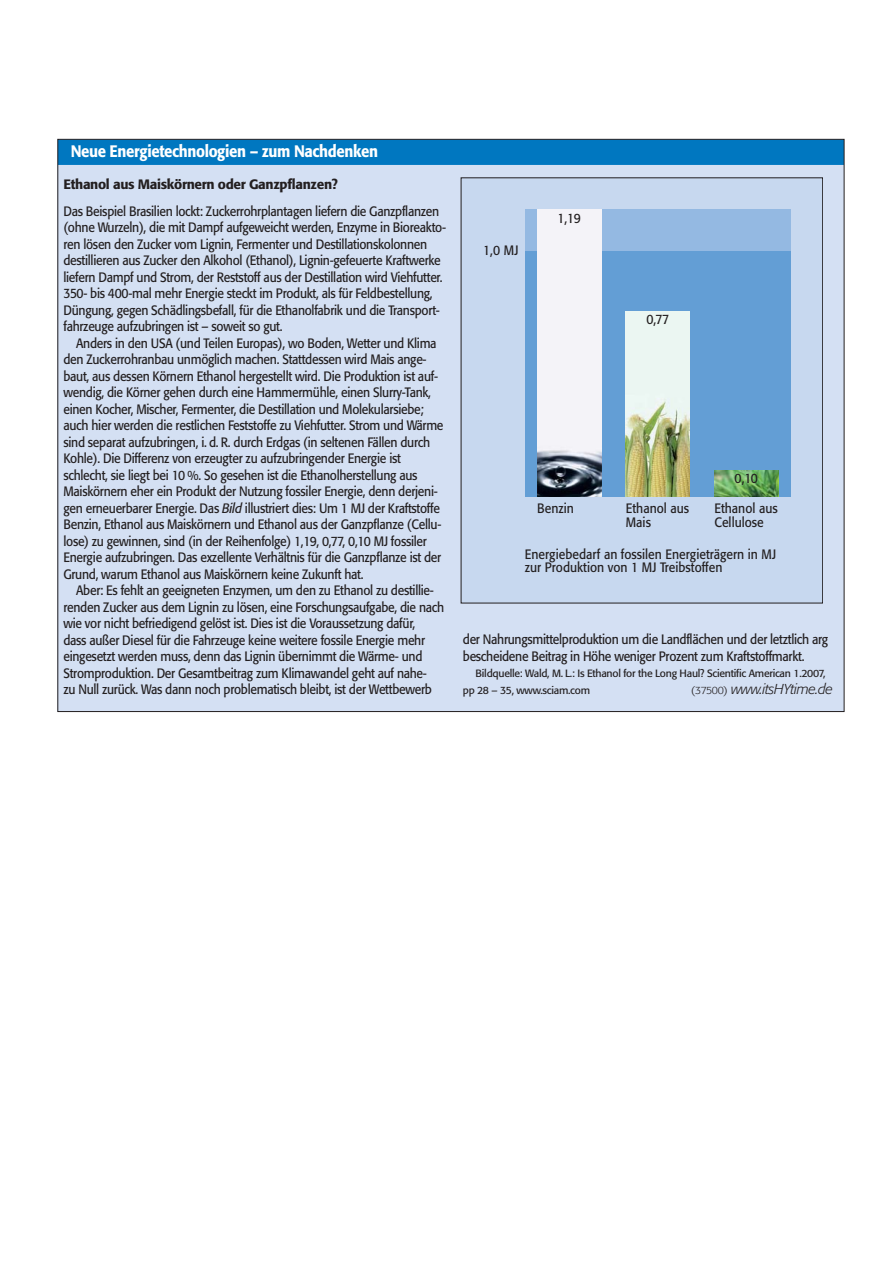
<style>
.page{position:relative;width:893px;height:1263px;background:#fff}
.page>*{position:absolute;margin:0;border:0;box-sizing:border-box;transform-origin:0 0}
.t1{font:500 16.5px "Formata";letter-spacing:-.025em;color:#fff;scale:.9 1}
.t2{font:italic 300 14.25px "Formata";letter-spacing:-.025em;color:#231f20}
.t3{font:13.5px/16.5px "Formata";letter-spacing:-.025em;color:#231f20;scale:.9 1}
.t4{font:13.5px/13.5px "Formata";color:#231f20;scale:.9 1}
.t5{font:500 13.5px "Formata";letter-spacing:-.025em;color:#231f20}
.t6{font:10.5px/16.5px "Formata";letter-spacing:-.025em;color:#231f20}
.s1{font-style:italic}
.s2{font-style:normal;font-size:10.5px}
</style>
<div class="page">
<div style="left:58px;top:139px;width:786px;height:573px;background:#d4e0f3"></div>
<div style="left:58px;top:139px;width:786px;height:26px;background:#0077c0"></div>
<div style="left:461px;top:178px;width:362px;height:425px;background:#c7d8ef"></div>
<div style="left:525px;top:210px;width:265px;height:287px;background:#94b9e2"></div>
<div style="left:525px;top:251px;width:265px;height:246px;background:#639ed5"></div>
<img style="left:714px;top:470px;width:64px;height:27px">
<img style="left:537px;top:210px;width:64px;height:286px">
<img style="left:626px;top:311px;width:64px;height:186px">
<p class="t1" style="left:71px;top:144px;width:343px">Neue Energietechnologien – zum Nachdenken</p>
<p class="t5" style="left:63px;top:178px;width:276px">Ethanol aus Maiskörnern oder Ganzpflanzen?</p>
<p class="t3" style="left:63px;top:204px;width:427px">Das Beispiel Brasilien lockt: Zuckerrohrplantagen liefern die Ganzpflanzen (ohne Wurzeln), die mit Dampf aufgeweicht werden, Enzyme in Bioreakto&shy;ren lösen den Zucker vom Lignin, Fermenter und Destillationskolonnen destillieren aus Zucker den Alkohol (Ethanol), Lignin-gefeuerte Kraftwerke liefern Dampf und Strom, der Reststoff aus der Destillation wird Viehfutter.<br>350- bis 400-mal mehr Energie steckt im Produkt, als für Feldbestellung, Düngung, gegen Schädlingsbefall, für die Ethanolfabrik und die Transport&shy;fahrzeuge aufzubringen ist – soweit so gut.</p>
<p class="t3" style="left:63px;top:336px;width:424px;text-indent:13px">Anders in den USA (und Teilen Europas), wo Boden, Wetter und Klima den Zuckerrohranbau unmöglich machen. Stattdessen wird Mais ange&shy;baut, aus dessen Körnern Ethanol hergestellt wird. Die Produktion ist auf&shy;wendig, die Körner gehen durch eine Hammermühle, einen Slurry-Tank, einen Kocher, Mischer, Fermenter, die Destillation und Molekularsiebe; auch hier werden die restlichen Feststoffe zu Viehfutter. Strom und Wärme sind separat aufzubringen, i. d. R. durch Erdgas (in seltenen Fällen durch Kohle). Die Differenz von erzeugter zu aufzubringender Energie ist schlecht, sie liegt bei 10 %. So gesehen ist die Ethanolherstellung aus Maiskörnern eher ein Produkt der Nutzung fossiler Energie, denn derjeni&shy;gen erneuerbarer Energie. Das <span class="s1">Bild</span> illustriert dies: Um 1 MJ der Kraftstoffe Benzin, Ethanol aus Maiskörnern und Ethanol aus der Ganzpflanze (Cellu&shy;lose) zu gewinnen, sind (in der Reihenfolge) 1,19, 0,77, 0,10 MJ fossiler Energie aufzubringen. Das exzellente Verhältnis für die Ganzpflanze ist der Grund, warum Ethanol aus Maiskörnern keine Zukunft hat.</p>
<p class="t3" style="left:63px;top:583px;width:425px;text-indent:13px">Aber: Es fehlt an geeigneten Enzymen, um den zu Ethanol zu destillie&shy;renden Zucker aus dem Lignin zu lösen, eine Forschungsaufgabe, die nach wie vor nicht befriedigend gelöst ist. Dies ist die Voraussetzung dafür,<br>dass außer Diesel für die Fahrzeuge keine weitere fossile Energie mehr eingesetzt werden muss, denn das Lignin übernimmt die Wärme- und Stromproduktion. Der Gesamtbeitrag zum Klimawandel geht auf nahe-<br>zu Null zurück. Was dann noch problematisch bleibt, ist der Wettbewerb</p>
<p class="t3" style="left:483px;top:243px;width:41px">1,0 MJ</p>
<p class="t3" style="left:557px;top:211px;width:27px">1,19</p>
<p class="t3" style="left:646px;top:312px;width:27px">0,77</p>
<p class="t3" style="left:735px;top:471px;width:27px">0,10</p>
<p class="t3" style="left:537px;top:501px;width:42px">Benzin</p>
<p class="t4" style="left:626px;top:503px;width:72px">Ethanol aus<br>Mais</p>
<p class="t4" style="left:714px;top:503px;width:72px">Ethanol aus<br>Cellulose</p>
<p class="t4" style="left:525px;top:548px;width:281px">Energiebedarf an fossilen Energieträgern in MJ zur Produktion von 1 MJ Treibstoffen</p>
<p class="t3" style="left:463px;top:632px;width:407px">der Nahrungsmittelproduktion um die Landflächen und der letztlich arg bescheidene Beitrag in Höhe weniger Prozent zum Kraftstoffmarkt.</p>
<p class="t6" style="left:463px;top:666px;width:364px;text-indent:13px">Bildquelle: Wald, M. L.: Is Ethanol for the Long Haul? Scientific American 1.2007, pp 28 – 35, www.sciam.com</p>
<p class="t2" style="left:691px;top:683px;width:143px"><span class="s2">(37500)</span> www.itsHYtime.de</p>
</div>
